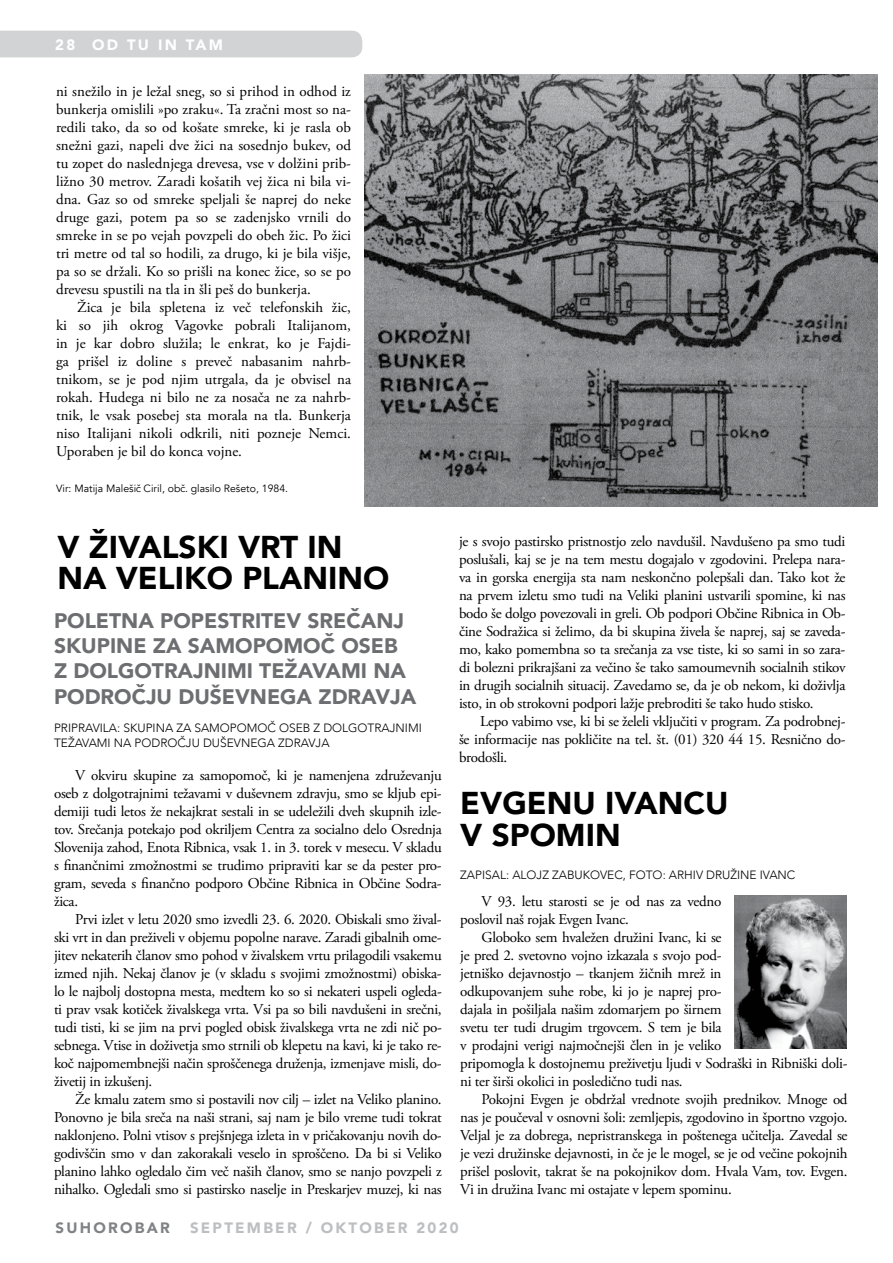
<style>
.page{position:relative;width:893px;height:1263px;background:#fff}
.page>*{position:absolute;margin:0;border:0;box-sizing:border-box;transform-origin:0 0}
.t1{font:900 31.5px/31.5px "Avenir LT";color:#000}
.t2{font:900 21px/25.2px "Avenir LT";color:#6d6e71}
.t3{font:15px/18px "Adobe Garamond Pro";letter-spacing:-.02em;color:#000;text-align:justify}
.t4{font:900 15px "Avenir LT";letter-spacing:.15em;color:#bcbec0}
.t5{font:900 15px "Avenir LT";letter-spacing:.15em;color:#fff}
.t6{font:900 15px "Avenir LT";letter-spacing:.15em;color:#808285}
.t7{font:300 12px/14.4px "Avenir LT";color:#000}
.t8{font:10.5px "Avenir LT";color:#000}
</style>
<div class="page">
<div style="left:0;top:31px;width:362px;height:26px;background:#d1d3d4"></div>
<img style="left:364px;top:75px;width:514px;height:432px">
<img style="left:734px;top:895px;width:112px;height:153px">
<p class="t5" style="left:55px;top:36px;width:169px">28 OD TU IN TAM</p>
<p class="t3" style="left:56px;top:82px;width:296px">ni snežilo in je ležal sneg, so si prihod in odhod iz bunkerja omislili »po zraku«. Ta zračni most so na&shy;redili tako, da so od košate smreke, ki je rasla ob snežni gazi, napeli dve žici na sosednjo bukev, od tu zopet do naslednjega drevesa, vse v dolžini prib&shy;ližno 30 metrov. Zaradi košatih vej žica ni bila vi&shy;dna. Gaz so od smreke speljali še naprej do neke druge gazi, potem pa so se zadenjsko vrnili do smreke in se po vejah povzpeli do obeh žic. Po žici tri metre od tal so hodili, za drugo, ki je bila višje, pa so se držali. Ko so prišli na konec žice, so se po drevesu spustili na tla in šli peš do bunkerja.</p>
<p class="t3" style="left:56px;top:298px;width:296px;text-indent:21px">Žica je bila spletena iz več telefonskih žic, ki so jih okrog Vagovke pobrali Italijanom, in je kar dobro služila; le enkrat, ko je Fajdi&shy;ga prišel iz doline s preveč nabasanim nahrb&shy;tnikom, se je pod njim utrgala, da je obvisel na rokah. Hudega ni bilo ne za nosača ne za nahrb&shy;tnik, le vsak posebej sta morala na tla. Bunkerja niso Italijani nikoli odkrili, niti pozneje Nemci.<br>Uporaben je bil do konca vojne.</p>
<p class="t8" style="left:56px;top:482px;width:234px">Vir: Matija Malešič Ciril, obč. glasilo Rešeto, 1984.</p>
<h1 class="t1" style="left:57px;top:531px;width:333px">V ŽIVALSKI VRT IN<br>NA VELIKO PLANINO</h1>
<h2 class="t2" style="left:54px;top:608px;width:364px">POLETNA POPESTRITEV SREČANJ<br>SKUPINE ZA SAMOPOMOČ OSEB<br>Z DOLGOTRAJNIMI TEŽAVAMI NA<br>PODROČJU DUŠEVNEGA ZDRAVJA</h2>
<p class="t7" style="left:54px;top:721px;width:369px">PRIPRAVILA: SKUPINA ZA SAMOPOMOČ OSEB Z DOLGOTRAJNIMI<br>TEŽAVAMI NA PODROČJU DUŠEVNEGA ZDRAVJA</p>
<p class="t3" style="left:54px;top:766px;width:389px;text-indent:21px">V okviru skupine za samopomoč, ki je namenjena združevanju oseb z dolgotrajnimi težavami v duševnem zdravju, smo se kljub epi&shy;demiji tudi letos že nekajkrat sestali in se udeležili dveh skupnih izle&shy;tov. Srečanja potekajo pod okriljem Centra za socialno delo Osrednja Slovenija zahod, Enota Ribnica, vsak 1. in 3. torek v mesecu. V skladu s finančnimi zmožnostmi se trudimo pripraviti kar se da pester pro&shy;gram, seveda s finančno podporo Občine Ribnica in Občine Sodra&shy;žica.</p>
<p class="t3" style="left:54px;top:910px;width:389px;text-indent:21px">Prvi izlet v letu 2020 smo izvedli 23. 6. 2020. Obiskali smo žival&shy;ski vrt in dan preživeli v objemu popolne narave. Zaradi gibalnih ome&shy;jitev nekaterih članov smo pohod v živalskem vrtu prilagodili vsakemu izmed njih. Nekaj članov je (v skladu s svojimi zmožnostmi) obiska&shy;lo le najbolj dostopna mesta, medtem ko so si nekateri uspeli ogleda&shy;ti prav vsak kotiček živalskega vrta. Vsi pa so bili navdušeni in srečni, tudi tisti, ki se jim na prvi pogled obisk živalskega vrta ne zdi nič po&shy;sebnega. Vtise in doživetja smo strnili ob klepetu na kavi, ki je tako re&shy;koč najpomembnejši način sproščenega druženja, izmenjave misli, do&shy;živetij in izkušenj.</p>
<p class="t3" style="left:54px;top:1090px;width:389px;text-indent:21px">Že kmalu zatem smo si postavili nov cilj – izlet na Veliko planino.<br>Ponovno je bila sreča na naši strani, saj nam je bilo vreme tudi tokrat naklonjeno. Polni vtisov s prejšnjega izleta in v pričakovanju novih do&shy;godivščin smo v dan zakorakali veselo in sproščeno. Da bi si Veliko planino lahko ogledalo čim več naših članov, smo se nanjo povzpeli z nihalko. Ogledali smo si pastirsko naselje in Preskarjev muzej, ki nas</p>
<p class="t3" style="left:459px;top:532px;width:388px">je s svojo pastirsko pristnostjo zelo navdušil. Navdušeno pa smo tudi poslušali, kaj se je na tem mestu dogajalo v zgodovini. Prelepa nara&shy;va in gorska energija sta nam neskončno polepšali dan. Tako kot že na prvem izletu smo tudi na Veliki planini ustvarili spomine, ki nas bodo še dolgo povezovali in greli. Ob podpori Občine Ribnica in Ob&shy;čine Sodražica si želimo, da bi skupina živela še naprej, saj se zaveda&shy;mo, kako pomembna so ta srečanja za vse tiste, ki so sami in so zara&shy;di bolezni prikrajšani za večino še tako samoumevnih socialnih stikov in drugih socialnih situacij. Zavedamo se, da je ob nekom, ki doživlja isto, in ob strokovni podpori lažje prebroditi še tako hudo stisko.</p>
<p class="t3" style="left:459px;top:712px;width:388px;text-indent:21px">Lepo vabimo vse, ki bi se želeli vključiti v program. Za podrobnej&shy;še informacije nas pokličite na tel. št. (01) 320 44 15. Resnično do&shy;brodošli.</p>
<h1 class="t1" style="left:460px;top:787px;width:270px">EVGENU IVANCU<br>V SPOMIN</h1>
<p class="t7" style="left:460px;top:868px;width:337px">ZAPISAL: ALOJZ ZABUKOVEC, FOTO: ARHIV DRUŽINE IVANC</p>
<p class="t3" style="left:460px;top:892px;width:263px;text-indent:21px">V 93. letu starosti se je od nas za vedno poslovil naš rojak Evgen Ivanc.</p>
<p class="t3" style="left:460px;top:928px;width:389px;text-align:left;text-indent:21px">Globoko sem hvaležen družini Ivanc, ki se<br>je pred 2. svetovno vojno izkazala s svojo pod-<br>jetniško dejavnostjo – tkanjem žičnih mrež in<br>odkupovanjem suhe robe, ki jo je naprej pro-<br>dajala in pošiljala našim zdomarjem po širnem<br>svetu ter tudi drugim trgovcem. S tem je bila<br>v prodajni verigi najmočnejši člen in je veliko<br>pripomogla k dostojnemu preživetju ljudi v Sodraški in Ribniški doli&shy;ni ter širši okolici in posledično tudi nas.</p>
<p class="t3" style="left:460px;top:1090px;width:389px;text-indent:21px">Pokojni Evgen je obdržal vrednote svojih prednikov. Mnoge od nas je poučeval v osnovni šoli: zemljepis, zgodovino in športno vzgojo.<br>Veljal je za dobrega, nepristranskega in poštenega učitelja. Zavedal se je vezi družinske dejavnosti, in če je le mogel, se je od večine pokojnih prišel poslovit, takrat še na pokojnikov dom. Hvala Vam, tov. Evgen.<br>Vi in družina Ivanc mi ostajate v lepem spominu.</p>
<p class="t6" style="left:55px;top:1219px;width:116px">SUHOROBAR</p>
<p class="t4" style="left:190px;top:1219px;width:270px">SEPTEMBER / OKTOBER 2020</p>
</div>
